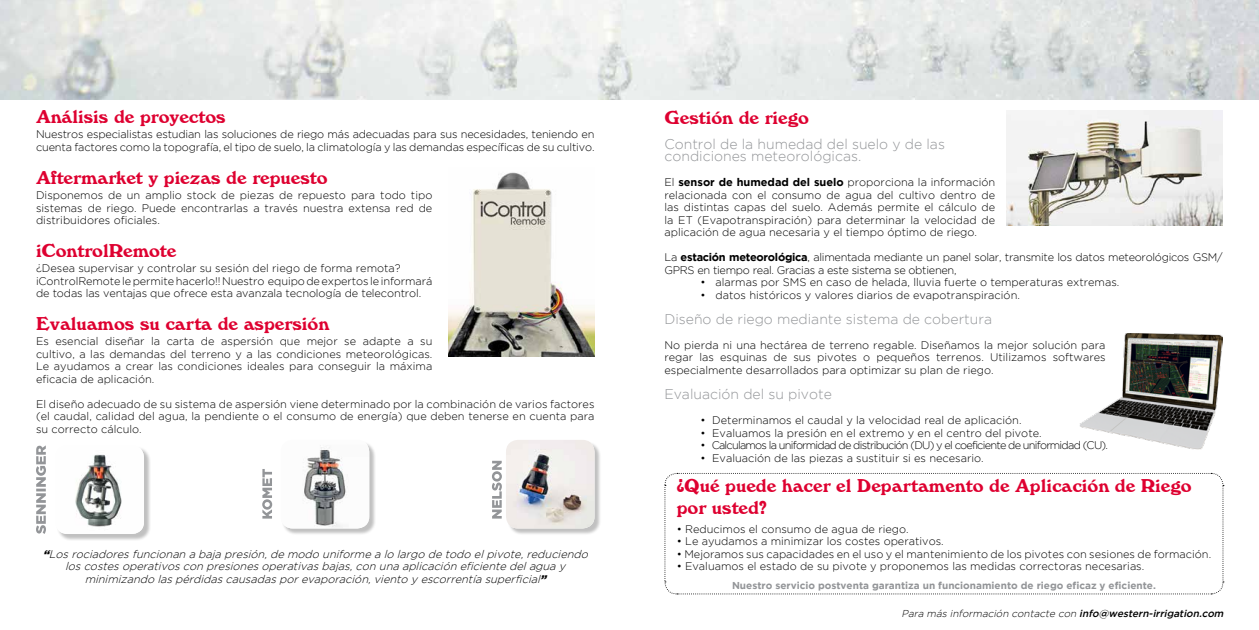
<style>
.page{position:relative;width:1259px;height:630px;background:#fff}
.page>*{position:absolute;margin:0;border:0;box-sizing:border-box;transform-origin:0 0}
.t1{font:18px/21.6px "Windsor BT";color:#de0030}
.t2{font:300 14px/12.5px "Gotham";color:#939598}
.t3{font:300 11px/12.5px "Gotham";color:#000;text-align:justify}
.t4{font:italic 300 11px/12.5px "Gotham";color:#000;text-align:center}
.t5{font:300 11px/12.5px "Gotham";letter-spacing:-.025em;color:#000}
.t6{font:300 11px "Gotham";letter-spacing:-.07em;color:#000}
.t7{font:700 10px "Gotham";color:#939598}
.t8{font:italic 300 10px "Gotham";color:#000}
.s1{font-weight:900}
.s2{font-weight:700}
.s3{font-weight:500}
</style>
<div class="page">
<svg style="left:664px;top:472px;width:560px;height:122px"></svg>
<img style="left:0;top:0;width:1259px;height:99px">
<img style="left:448px;top:172px;width:146px;height:184px">
<svg style="left:36px;top:445px;width:10px;height:88px"></svg>
<div style="left:56px;top:446px;width:95px;height:94px;background:#000;opacity:.25"></div>
<img style="left:56px;top:446px;width:88px;height:87px">
<svg style="left:262px;top:469px;width:10px;height:49px"></svg>
<div style="left:282px;top:440px;width:94px;height:95px;background:#000;opacity:.25"></div>
<img style="left:282px;top:440px;width:87px;height:88px">
<svg style="left:492px;top:460px;width:10px;height:58px"></svg>
<div style="left:507px;top:440px;width:94px;height:95px;background:#000;opacity:.25"></div>
<img style="left:506px;top:440px;width:88px;height:88px">
<img style="left:1006px;top:111px;width:217px;height:114px">
<img style="left:1080px;top:333px;width:143px;height:116px">
<h1 class="t1" style="left:36px;top:106px;width:191px">Análisis de proyectos</h1>
<p class="t3" style="left:36px;top:128px;width:560px">Nuestros especialistas estudian las soluciones de riego más adecuadas para sus necesidades, teniendo en cuenta factores como la topografía, el tipo de suelo, la climatología y las demandas específicas de su cultivo.</p>
<h1 class="t1" style="left:36px;top:166px;width:293px">Aftermarket y piezas de repuesto</h1>
<p class="t3" style="left:36px;top:189px;width:398px">Disponemos de un amplio stock de piezas de repuesto para todo tipo sistemas de riego. Puede encontrarlas a través nuestra extensa red de distribuidores oficiales.</p>
<h1 class="t1" style="left:36px;top:239px;width:142px">iControlRemote</h1>
<p class="t3" style="left:36px;top:262px;width:398px;text-align:left">¿Desea supervisar y controlar su sesión del riego de forma remota? iControlRemote le permite hacerlo!! Nuestro equipo de expertos le informará de todas las ventajas que ofrece esta avanzala tecnología de telecontrol.</p>
<h1 class="t1" style="left:36px;top:312px;width:295px">Evaluamos su carta de aspersión</h1>
<p class="t3" style="left:36px;top:335px;width:398px">Es esencial diseñar la carta de aspersión que mejor se adapte a su cultivo, a las demandas del terreno y a las condiciones meteorológicas.<br>Le ayudamos a crear las condiciones ideales para conseguir la máxima eficacia de aplicación.</p>
<p class="t3" style="left:36px;top:397px;width:560px">El diseño adecuado de su sistema de aspersión viene determinado por la combinación de varios factores (el caudal, calidad del agua, la pendiente o el consumo de energía) que deben tenerse en cuenta para su correcto cálculo.</p>
<p class="t4" style="left:43px;top:547px;width:550px"><span class="s1">“</span>Losrociadoresfuncionan a baja presión,de modo uniforme a lo largo de todo elpivote,reduciendo loscostesoperativoscon presionesoperativasbajas,con una aplicación eficiente delagua y minimizando laspérdidascausadasporevaporación,viento y escorrentía superficial<span class="s1">”</span></p>
<h1 class="t1" style="left:664px;top:106px;width:146px">Gestión de riego</h1>
<p class="t2" style="left:664px;top:137px;width:282px">Control de la humedad del suelo y de las condiciones meteorológicas.</p>
<p class="t3" style="left:664px;top:176px;width:332px">El <span class="s2">sensor de humedad del suelo</span> proporciona la información relacionada con el consumo de agua del cultivo dentro de las distintas capas del suelo. Además permite el cálculo de la ET (Evapotranspiración) para determinar la velocidad de aplicación de agua necesaria y el tiempo óptimo de riego.</p>
<p class="t5" style="left:664px;top:251px;width:560px">La <span class="s2">estación meteorológica</span>, alimentada mediante un panel solar, transmite los datos meteorológicos GSM/<br>GPRS en tiempo real. Gracias a este sistema se obtienen,</p>
<p class="t3" style="left:700px;top:276px;width:420px">• alarmas por SMS en caso de helada, lluvia fuerte o temperaturas extremas.</p>
<p class="t3" style="left:700px;top:288px;width:321px">• datos históricos y valores diarios de evapotranspiración.</p>
<p class="t2" style="left:664px;top:312px;width:329px">Diseño de riego mediante sistema de cobertura</p>
<p class="t3" style="left:664px;top:338px;width:443px">No pierda ni una hectárea de terreno regable. Diseñamos la mejor solución para regar las esquinas de sus pivotes o pequeños terrenos. Utilizamos softwares especialmente desarrollados para optimizar su plan de riego.</p>
<p class="t2" style="left:664px;top:387px;width:169px">Evaluación del su pivote</p>
<p class="t3" style="left:700px;top:413px;width:322px">• Determinamos el caudal y la velocidad real de aplicación.</p>
<p class="t3" style="left:700px;top:426px;width:343px">• Evaluamos la presión en el extremo y en el centro del pivote.</p>
<p class="t6" style="left:700px;top:439px;width:409px">• Calculamos la uniformidad de distribución (DU) y el coeficiente de uniformidad (CU).</p>
<p class="t3" style="left:700px;top:451px;width:285px">• Evaluación de las piezas a sustituir si es necesario.</p>
<h1 class="t1" style="left:676px;top:475px;width:516px">¿Qué puede hacer el Departamento de Aplicación de Riego por usted?</h1>
<p class="t3" style="left:676px;top:522px;width:233px">• Reducimos el consumo de agua de riego.</p>
<p class="t3" style="left:676px;top:534px;width:268px">• Le ayudamos a minimizar los costes operativos.</p>
<p class="t3" style="left:676px;top:547px;width:536px">• Mejoramos sus capacidades en el uso y el mantenimiento de los pivotes con sesiones de formación.</p>
<p class="t3" style="left:676px;top:559px;width:469px">• Evaluamos el estado de su pivote y proponemos las medidas correctoras necesarias.</p>
<p class="t7" style="left:732px;top:579px;width:425px">Nuestro servicio postventa garantiza un funcionamiento de riego eficaz y eficiente.</p>
<p class="t8" style="left:901px;top:607px;width:326px">Para más información contacte con <span class="s3">info@western-irrigation.com</span></p>
</div>
